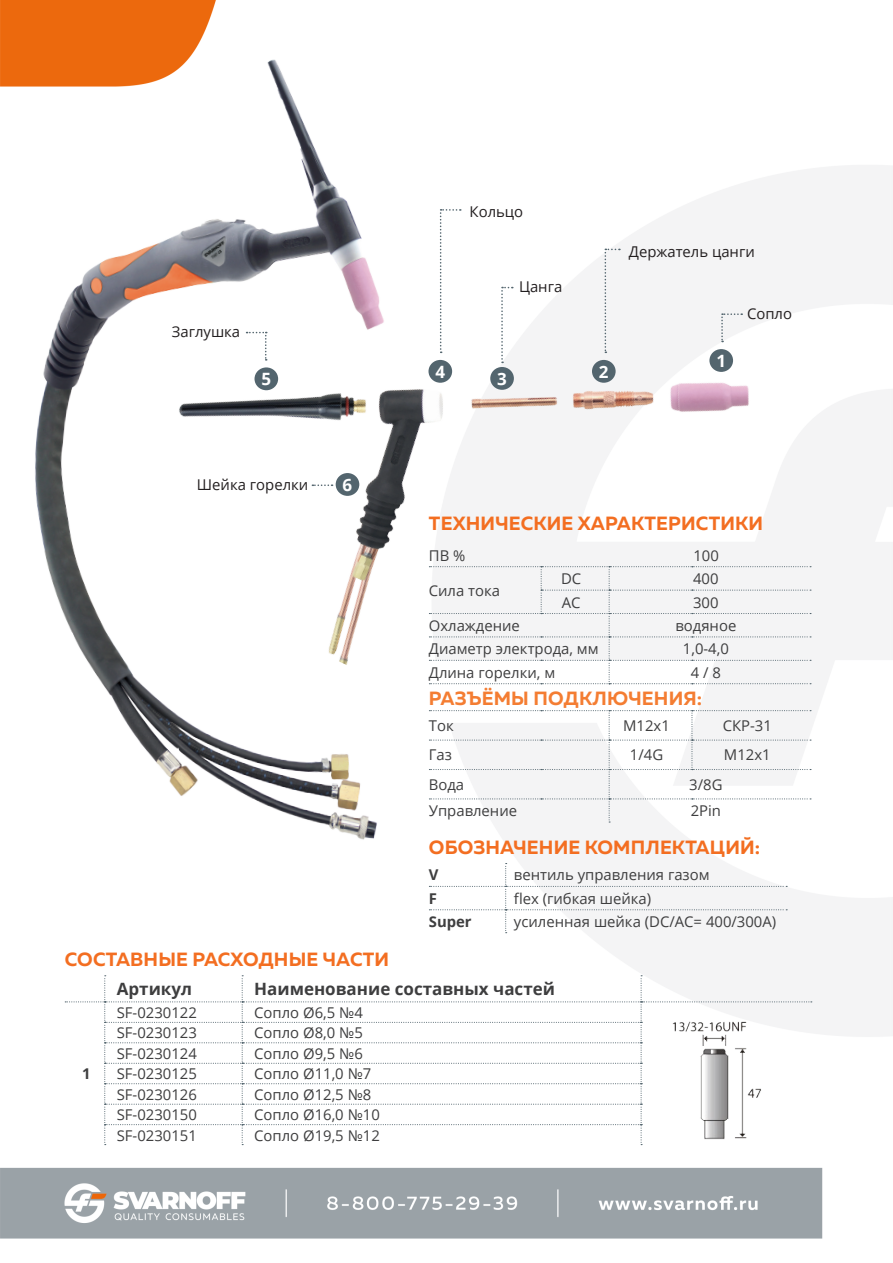
<style>
.page{position:relative;width:893px;height:1263px;background:#fff}
.page>*{position:absolute;margin:0;border:0;box-sizing:border-box;transform-origin:0 0}
.t1{font:700 19.05px "Muller";letter-spacing:.01em;color:#f36e21}
.t2{font:700 19.05px "Muller";letter-spacing:.01em;color:#f47d32}
.t3{font:700 16.95px "Open Sans";color:#3e3e3f}
.t4{font:700 16.95px "Open Sans";color:#fff}
.t5{font:14.85px "Open Sans";color:#3e3e3f}
.t6{font:14.85px "Open Sans";color:#231f20}
.t7{font:700 14.85px "Open Sans";color:#3e3e3f}
</style>
<div class="page">
<img style="left:0;top:0;width:893px;height:1239px">
<div style="left:781px;top:566px;width:30px;height:118px;background:#f4f4f5"></div>
<svg style="left:429px;top:710px;width:382px;height:112px"></svg>
<svg style="left:429px;top:863px;width:358px;height:70px"></svg>
<svg style="left:65px;top:975px;width:747px;height:170px"></svg>
<img style="left:12px;top:30px;width:412px;height:832px">
<img style="left:97px;top:158px;width:684px;height:625px">
<img style="left:659px;top:1014px;width:108px;height:132px">
<p class="t6" style="left:172px;top:322px;width:70px">Заглушка</p>
<p class="t4" style="left:261px;top:367px;width:11px">5</p>
<p class="t6" style="left:197px;top:475px;width:113px">Шейка горелки</p>
<p class="t4" style="left:343px;top:473px;width:11px">6</p>
<p class="t6" style="left:470px;top:201px;width:55px">Кольцо</p>
<p class="t6" style="left:519px;top:277px;width:45px">Цанга</p>
<p class="t4" style="left:435px;top:360px;width:11px">4</p>
<p class="t4" style="left:497px;top:367px;width:11px">3</p>
<p class="t4" style="left:599px;top:360px;width:11px">2</p>
<p class="t6" style="left:629px;top:242px;width:127px">Держатель цанги</p>
<p class="t4" style="left:716px;top:349px;width:11px">1</p>
<p class="t6" style="left:747px;top:303px;width:47px">Сопло</p>
<p class="t1" style="left:429px;top:511px;width:336px">ТЕХНИЧЕСКИЕ ХАРАКТЕРИСТИКИ</p>
<p class="t5" style="left:429px;top:545px;width:38px">ПВ %</p>
<p class="t5" style="left:693px;top:545px;width:27px">100</p>
<p class="t5" style="left:429px;top:580px;width:73px">Сила тока</p>
<p class="t5" style="left:561px;top:568px;width:22px">DC</p>
<p class="t5" style="left:693px;top:568px;width:27px">400</p>
<p class="t5" style="left:562px;top:592px;width:20px">AC</p>
<p class="t5" style="left:693px;top:592px;width:27px">300</p>
<p class="t5" style="left:429px;top:615px;width:93px">Охлаждение</p>
<p class="t5" style="left:675px;top:615px;width:62px">водяное</p>
<p class="t5" style="left:429px;top:639px;width:171px">Диаметр электрода, мм</p>
<p class="t5" style="left:683px;top:639px;width:48px">1,0-4,0</p>
<p class="t5" style="left:429px;top:662px;width:128px">Длина горелки, м</p>
<p class="t5" style="left:691px;top:662px;width:32px">4 / 8</p>
<p class="t2" style="left:429px;top:686px;width:275px">РАЗЪЁМЫ ПОДКЛЮЧЕНИЯ:</p>
<p class="t5" style="left:429px;top:715px;width:26px">Ток</p>
<p class="t5" style="left:623px;top:715px;width:48px">М12х1</p>
<p class="t5" style="left:723px;top:715px;width:51px">СКР-31</p>
<p class="t5" style="left:429px;top:745px;width:25px">Газ</p>
<p class="t5" style="left:630px;top:745px;width:35px">1/4G</p>
<p class="t5" style="left:724px;top:745px;width:48px">M12x1</p>
<p class="t5" style="left:429px;top:774px;width:37px">Вода</p>
<p class="t5" style="left:689px;top:774px;width:35px">3/8G</p>
<p class="t5" style="left:429px;top:801px;width:90px">Управление</p>
<p class="t5" style="left:691px;top:801px;width:32px">2Pin</p>
<p class="t1" style="left:429px;top:835px;width:333px">ОБОЗНАЧЕНИЕ КОМПЛЕКТАЦИЙ:</p>
<p class="t7" style="left:429px;top:864px;width:11px">V</p>
<p class="t5" style="left:514px;top:865px;width:197px">вентиль управления газом</p>
<p class="t7" style="left:429px;top:888px;width:10px">F</p>
<p class="t5" style="left:514px;top:888px;width:139px">flex (гибкая шейка)</p>
<p class="t7" style="left:429px;top:911px;width:44px">Super</p>
<p class="t5" style="left:514px;top:912px;width:264px">усиленная шейка (DC/АС= 400/300А)</p>
<p class="t1" style="left:65px;top:948px;width:326px">СОСТАВНЫЕ РАСХОДНЫЕ ЧАСТИ</p>
<p class="t3" style="left:117px;top:977px;width:77px">Артикул</p>
<p class="t3" style="left:254px;top:977px;width:302px">Наименование составных частей</p>
<p class="t7" style="left:82px;top:1063px;width:10px">1</p>
<p class="t5" style="left:117px;top:1002px;width:82px">SF-0230122</p>
<p class="t5" style="left:254px;top:1002px;width:110px">Сопло Ø6,5 №4</p>
<p class="t5" style="left:117px;top:1023px;width:82px">SF-0230123</p>
<p class="t5" style="left:254px;top:1023px;width:110px">Сопло Ø8,0 №5</p>
<p class="t5" style="left:117px;top:1043px;width:82px">SF-0230124</p>
<p class="t5" style="left:254px;top:1043px;width:110px">Сопло Ø9,5 №6</p>
<p class="t5" style="left:117px;top:1063px;width:82px">SF-0230125</p>
<p class="t5" style="left:254px;top:1063px;width:119px">Сопло Ø11,0 №7</p>
<p class="t5" style="left:117px;top:1084px;width:82px">SF-0230126</p>
<p class="t5" style="left:254px;top:1084px;width:119px">Сопло Ø12,5 №8</p>
<p class="t5" style="left:117px;top:1104px;width:82px">SF-0230150</p>
<p class="t5" style="left:254px;top:1104px;width:127px">Сопло Ø16,0 №10</p>
<p class="t5" style="left:117px;top:1125px;width:82px">SF-0230151</p>
<p class="t5" style="left:254px;top:1125px;width:127px">Сопло Ø19,5 №12</p>
</div>
